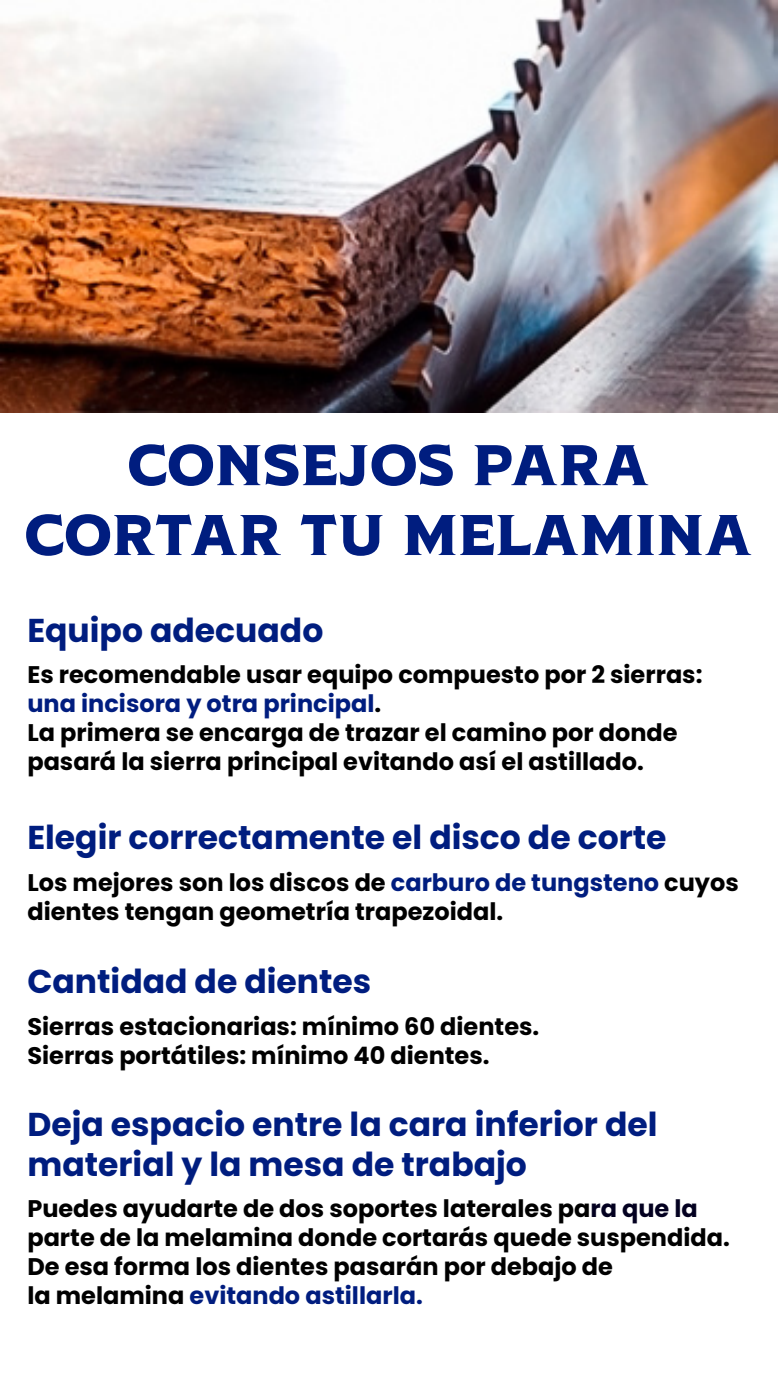
<style>
.page{position:relative;width:778px;height:1383px;background:#fff}
.page>*{position:absolute;margin:0;border:0;box-sizing:border-box;transform-origin:0 0}
.t1{font:58.2px/69.9px "Matchbox Lettre";color:#001d7f;text-align:center}
.t2{font:700 33px/39.6px "Poppins";color:#001d7f}
.t3{font:700 24px/28.8px "Poppins";color:#000}
.s1{color:#001d7f}
.s2{color:#030020}
</style>
<div class="page">
<img style="left:0;top:0;width:778px;height:412px">
<h1 class="t1" style="left:24px;top:430px;width:729px">CONSEJOS PARA<br>CORTAR TU MELAMINA</h1>
<h2 class="t2" style="left:27px;top:610px;width:297px">Equipo adecuado</h2>
<p class="t3" style="left:27px;top:660px;width:676px">Es recomendable usar equipo compuesto por 2 sierras: <span class="s1">una incisora y otra principal</span>.<br>La primera se encarga de trazar el camino por donde pasará la sierra principal evitando así el astillado.</p>
<h2 class="t2" style="left:27px;top:818px;width:640px">Elegir correctamente el disco de corte</h2>
<p class="t3" style="left:27px;top:868px;width:713px">Los mejores son los discos de <span class="s1">carburo de tungsteno</span> cuyos dientes tengan geometría trapezoidal.</p>
<h2 class="t2" style="left:27px;top:962px;width:345px">Cantidad de dientes</h2>
<p class="t3" style="left:27px;top:1012px;width:513px">Sierras estacionarias: mínimo 60 dientes.<br>Sierras portátiles: mínimo 40 dientes.</p>
<h2 class="t2" style="left:27px;top:1104px;width:631px">Deja espacio entre la cara inferior del material y la mesa de trabajo</h2>
<p class="t3" style="left:27px;top:1194px;width:704px">Puedes ayudarte de dos soportes laterales pa<span class="s2">ra que la </span>parte de la melamina donde cortarás quede suspendida.<br>De esa forma los dientes pasarán por debajo de<br>la melamina <span class="s1">evitando astillarla.</span></p>
</div>
